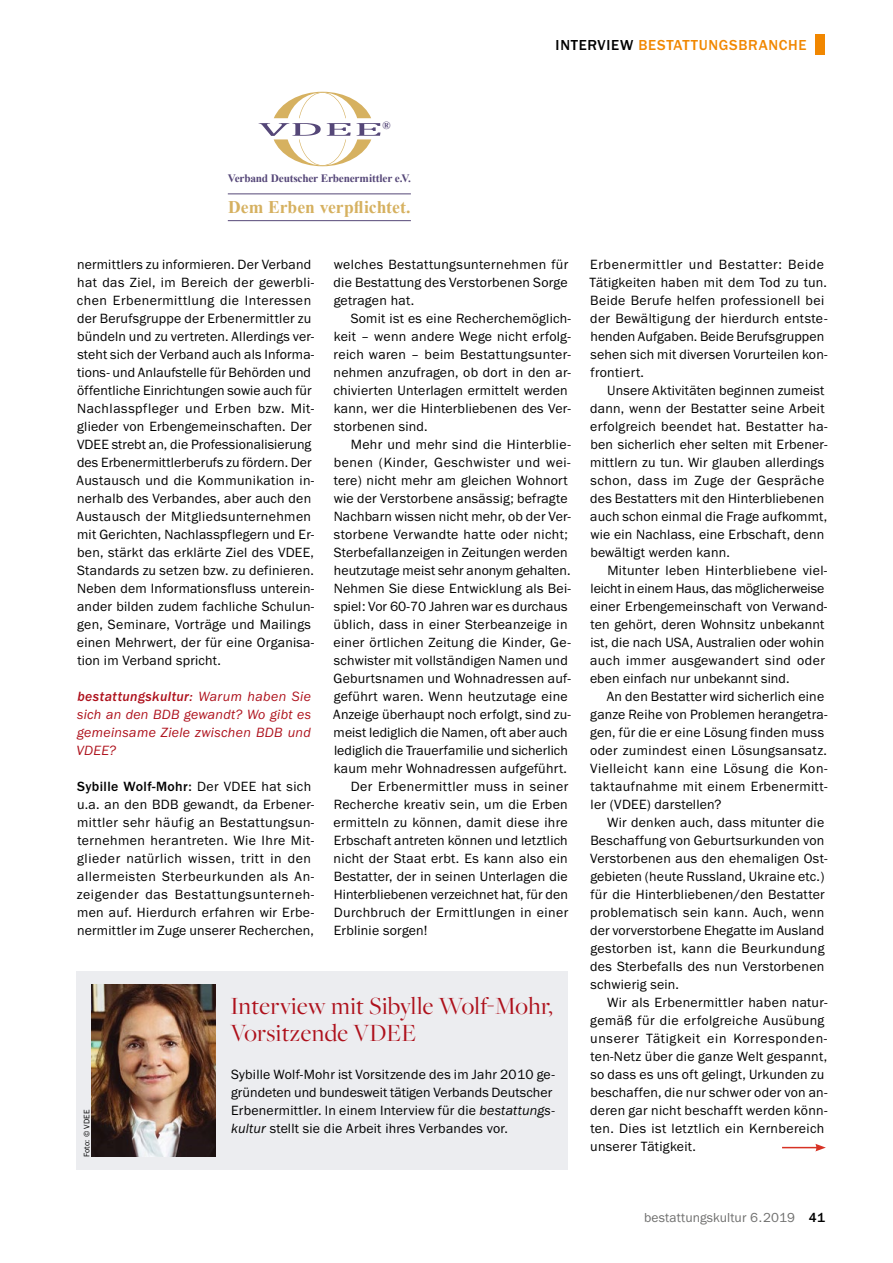
<style>
.page{position:relative;width:893px;height:1263px;background:#fff}
.page>*{position:absolute;margin:0;border:0;box-sizing:border-box;transform-origin:0 0}
.t1{font:25.65px/27.2px "Freight Big Pro";letter-spacing:.015em;color:#ae111c}
.t2{font:700 17.7px "Times New Roman";color:#d6b160}
.t3{font:500 15px "Franklin Gothic URW";letter-spacing:.045em;color:#f18700}
.t4{font:13.8px/18px "Franklin Gothic URW Boo";letter-spacing:.015em;color:#000}
.t5{font:13.8px/18px "Franklin Gothic URW Boo Ita";letter-spacing:.02em;color:#ae111c;text-align:justify}
.t6{font:13.8px "Franklin Gothic URW Med Ita";letter-spacing:.03em;color:#ae111c}
.t7{font:500 13.8px "Franklin Gothic URW";letter-spacing:.03em;color:#000}
.t8{font:13.8px "Franklin Gothic URW Boo";letter-spacing:.04em;color:#000}
.t9{font:13.8px "Franklin Gothic URW Boo";letter-spacing:.035em;color:#000}
.t10{font:13.5px "Franklin Gothic URW Boo";letter-spacing:.01em;color:#6f6f6e}
.t11{font:700 11.25px "Times New Roman";letter-spacing:-.02em;color:#554778}
.t12{font:700 10.95px "Times New Roman";color:#554778}
.t13{font:8.25px "Franklin Gothic URW Boo";letter-spacing:.01em;color:#000}
.s1{color:#000}
.s2{font-family:"Franklin Gothic URW Boo Ita"}
.s3{font-family:"Franklin Gothic URW Boo";font-weight:400}
.s4{font-family:"Franklin Gothic URW";font-weight:500;color:#000}
</style>
<div class="page">
<div style="left:815px;top:34px;width:10px;height:21px;background:#f18700"></div>
<div style="left:77px;top:971px;width:491px;height:198px;background:#ecedf0"></div>
<img style="left:91px;top:984px;width:125px;height:172px">
<hr style="left:782px;top:1147px;width:36px;height:1px;background:#d73224">
<svg style="left:815px;top:1144px;width:11px;height:7px"></svg>
<svg style="left:259px;top:92px;width:121px;height:74px"></svg>
<hr style="left:228px;top:220px;width:183px;height:1px;background:#554778">
<hr style="left:228px;top:194px;width:183px;height:1px;background:#554778">
<p class="t12" style="left:383px;top:118px;width:10px">®</p>
<p class="t11" style="left:228px;top:171px;width:185px">Verband Deutscher Erbenermittler e.V.</p>
<p class="t2" style="left:228px;top:195px;width:184px">Dem Erben verpflichtet.</p>
<p class="t3" style="left:556px;top:35px;width:252px"><span class="s1">INTERVIEW</span> BESTATTUNGSBRANCHE</p>
<p class="t4" style="left:77px;top:255px;width:239px">nermittlers zu informieren. Der Verband hat das Ziel, im Bereich der gewerbli&shy;chen Erbenermittlung die Interessen der Berufsgruppe der Erbenermittler zu bündeln und zu vertreten. Allerdings ver&shy;steht sich der Verband auch als Informa&shy;tions- und Anlaufstelle für Behörden und öffentliche Einrichtungen sowie auch für Nachlasspfleger und Erben bzw. Mit&shy;glieder von Erbengemeinschaften. Der VDEE strebt an, die Professionalisierung des Erbenermittlerberufs zu fördern. Der Austausch und die Kommunikation in&shy;nerhalb des Verbandes, aber auch den Austausch der Mitgliedsunternehmen mit Gerichten, Nachlasspflegern und Er&shy;ben, stärkt das erklärte Ziel des VDEE, Standards zu setzen bzw. zu definieren.<br>Neben dem Informationsfluss unterein&shy;ander bilden zudem fachliche Schulun&shy;gen, Seminare, Vorträge und Mailings einen Mehrwert, der für eine Organisa&shy;tion im Verband spricht.</p>
<p class="t6" style="left:77px;top:688px;width:235px">bestattungskultur: <span class="s2">Warum haben Sie</span></p>
<p class="t5" style="left:77px;top:705px;width:236px">sich an den BDB gewandt? Wo gibt es gemeinsame Ziele zwischen BDB und VDEE?</p>
<p class="t7" style="left:77px;top:778px;width:235px">Sybille Wolf-Mohr: <span class="s3">Der VDEE hat sich</span></p>
<p class="t4" style="left:77px;top:795px;width:239px">u.a. an den BDB gewandt, da Erbener&shy;mittler sehr häufig an Bestattungsun&shy;ternehmen herantreten. Wie Ihre Mit&shy;glieder natürlich wissen, tritt in den allermeisten Sterbeurkunden als An&shy;zeigender das Bestattungsunterneh&shy;men auf. Hierdurch erfahren wir Erbe&shy;nermittler im Zuge unserer Recherchen,</p>
<p class="t4" style="left:334px;top:255px;width:236px;text-align:justify">welches Bestattungsunternehmen für die Bestattung des Verstorbenen Sorge getragen hat.</p>
<p class="t4" style="left:334px;top:309px;width:239px;text-indent:17px">Somit ist es eine Recherchemöglich&shy;keit – wenn andere Wege nicht erfolg&shy;reich waren – beim Bestattungsunter&shy;nehmen anzufragen, ob dort in den ar&shy;chivierten Unterlagen ermittelt werden kann, wer die Hinterbliebenen des Ver&shy;storbenen sind.</p>
<p class="t4" style="left:351px;top:435px;width:222px">Mehr und mehr sind die Hinterblie-</p>
<p class="t8" style="left:334px;top:454px;width:238px">benen (Kinder, Geschwister und wei-</p>
<p class="t4" style="left:334px;top:471px;width:235px">tere) nicht mehr am gleichen Wohnort</p>
<p class="t4" style="left:334px;top:489px;width:235px">wie der Verstorbene ansässig; befragte</p>
<p class="t4" style="left:334px;top:507px;width:239px">Nachbarn wissen nicht mehr, ob der Ver-</p>
<p class="t4" style="left:334px;top:525px;width:236px">storbene Verwandte hatte oder nicht;</p>
<p class="t4" style="left:334px;top:543px;width:235px">Sterbefallanzeigen in Zeitungen werden</p>
<p class="t4" style="left:334px;top:561px;width:238px">heutzutage meist sehr anonym gehalten.</p>
<p class="t4" style="left:334px;top:579px;width:239px">Nehmen Sie diese Entwicklung als Bei-</p>
<p class="t4" style="left:334px;top:597px;width:235px">spiel: Vor 60-70 Jahren war es durchaus</p>
<p class="t4" style="left:334px;top:615px;width:236px">üblich, dass in einer Sterbeanzeige in</p>
<p class="t4" style="left:334px;top:633px;width:239px">einer örtlichen Zeitung die Kinder, Ge-</p>
<p class="t4" style="left:334px;top:651px;width:235px">schwister mit vollständigen Namen und</p>
<p class="t4" style="left:333px;top:669px;width:239px">Geburtsnamen und Wohnadressen auf-</p>
<p class="t4" style="left:334px;top:687px;width:236px">geführt waren. Wenn heutzutage eine</p>
<p class="t4" style="left:333px;top:705px;width:239px">Anzeige überhaupt noch erfolgt, sind zu-</p>
<p class="t4" style="left:334px;top:723px;width:236px">meist lediglich die Namen, oft aber auch</p>
<p class="t4" style="left:334px;top:741px;width:235px">lediglich die Trauerfamilie und sicherlich</p>
<p class="t4" style="left:334px;top:759px;width:235px">kaum mehr Wohnadressen aufgeführt.</p>
<p class="t9" style="left:351px;top:778px;width:219px">Der Erbenermittler muss in seiner</p>
<p class="t4" style="left:334px;top:795px;width:236px">Recherche kreativ sein, um die Erben</p>
<p class="t4" style="left:334px;top:813px;width:236px">ermitteln zu können, damit diese ihre</p>
<p class="t4" style="left:334px;top:831px;width:235px">Erbschaft antreten können und letztlich</p>
<p class="t4" style="left:334px;top:849px;width:236px">nicht der Staat erbt. Es kann also ein</p>
<p class="t4" style="left:334px;top:867px;width:235px">Bestatter, der in seinen Unterlagen die</p>
<p class="t4" style="left:334px;top:885px;width:236px">Hinterbliebenen verzeichnet hat, für den</p>
<p class="t4" style="left:334px;top:903px;width:236px">Durchbruch der Ermittlungen in einer</p>
<p class="t4" style="left:334px;top:921px;width:95px">Erblinie sorgen!</p>
<p class="t13" style="left:82px;top:1157px;width:49px;rotate:-90deg">Foto: © VDEE</p>
<h1 class="t1" style="left:230px;top:991px;width:324px">Interview mit Sibylle Wolf-Mohr,<br>Vorsitzende VDEE</h1>
<p class="t4" style="left:231px;top:1065px;width:325px">Sybille Wolf-Mohr ist Vorsitzende des im Jahr 2010 ge&shy;gründeten und bundesweit tätigen Verbands Deutscher Erbenermittler. In einem Interview für die <span class="s2">bestattungs&shy;kultur</span> stellt sie die Arbeit ihres Verbandes vor.</p>
<p class="t4" style="left:589px;top:255px;width:240px">Erbenermittler und Bestatter: Beide Tätigkeiten haben mit dem Tod zu tun.<br>Beide Berufe helfen professionell bei der Bewältigung der hierdurch entste&shy;henden Aufgaben. Beide Berufsgruppen sehen sich mit diversen Vorurteilen kon&shy;frontiert.</p>
<p class="t4" style="left:590px;top:381px;width:239px;text-indent:17px">Unsere Aktivitäten beginnen zumeist dann, wenn der Bestatter seine Arbeit erfolgreich beendet hat. Bestatter ha&shy;ben sicherlich eher selten mit Erbener&shy;mittlern zu tun. Wir glauben allerdings schon, dass im Zuge der Gespräche des Bestatters mit den Hinterbliebenen auch schon einmal die Frage aufkommt, wie ein Nachlass, eine Erbschaft, denn bewältigt werden kann.</p>
<p class="t4" style="left:590px;top:561px;width:239px;text-indent:17px">Mitunter leben Hinterbliebene viel&shy;leicht in einem Haus, das möglicherweise einer Erbengemeinschaft von Verwand&shy;ten gehört, deren Wohnsitz unbekannt ist, die nach USA, Australien oder wohin auch immer ausgewandert sind oder eben einfach nur unbekannt sind.</p>
<p class="t4" style="left:590px;top:687px;width:239px;text-indent:17px">An den Bestatter wird sicherlich eine ganze Reihe von Problemen herangetra&shy;gen, für die er eine Lösung finden muss oder zumindest einen Lösungsansatz.<br>Vielleicht kann eine Lösung die Kon&shy;taktaufnahme mit einem Erbenermitt&shy;ler (VDEE) darstellen?</p>
<p class="t4" style="left:590px;top:813px;width:239px;text-indent:17px">Wir denken auch, dass mitunter die Beschaffung von Geburtsurkunden von Verstorbenen aus den ehemaligen Ost&shy;gebieten (heute Russland, Ukraine etc.) für die Hinterbliebenen/den Bestatter problematisch sein kann. Auch, wenn der vorverstorbene Ehegatte im Ausland gestorben ist, kann die Beurkundung des Sterbefalls des nun Verstorbenen schwierig sein.</p>
<p class="t4" style="left:590px;top:993px;width:239px;text-indent:17px">Wir als Erbenermittler haben natur&shy;gemäß für die erfolgreiche Ausübung unserer Tätigkeit ein Korresponden&shy;ten-Netz über die ganze Welt gespannt, so dass es uns oft gelingt, Urkunden zu beschaffen, die nur schwer oder von an&shy;deren gar nicht beschafft werden könn&shy;ten. Dies ist letztlich ein Kernbereich unserer Tätigkeit.</p>
<p class="t10" style="left:644px;top:1209px;width:182px">bestattungskultur 6.2019 <span class="s4">41</span></p>
</div>
